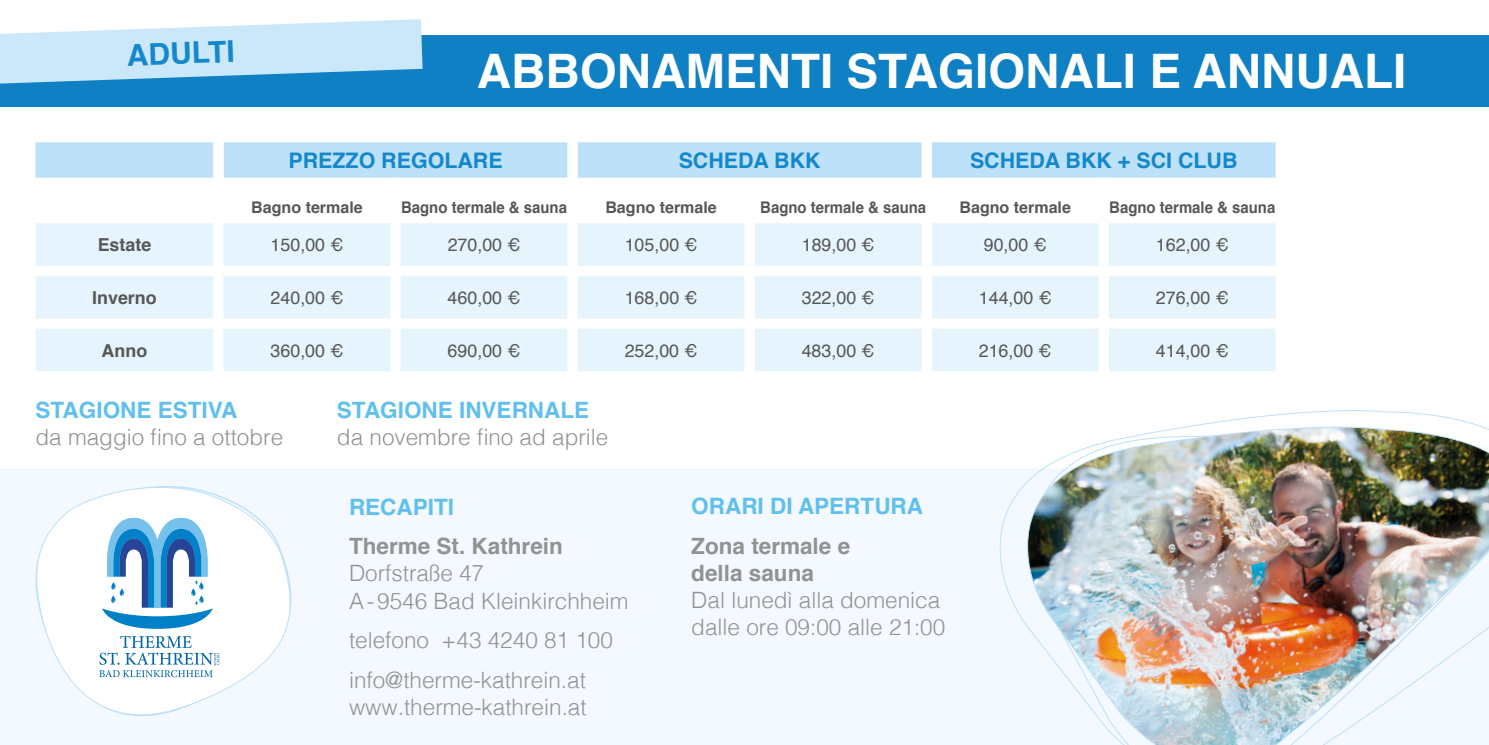
<style>
.page{position:relative;width:1489px;height:745px;background:#fff}
.page>*{position:absolute;margin:0;border:0;box-sizing:border-box;transform-origin:0 0}
.t1{font:700 47.5px "Helvetica";color:#fff}
.t2{font:700 30px "Helvetica";color:#1488ca}
.t3{font:300 22.5px/27px "Helvetica";color:#939292}
.t4{font:700 22.5px "Helvetica";color:#5fc0ee}
.t5{font:700 22.5px/27px "Helvetica";color:#939292}
.t6{font:700 21.5px "Helvetica";color:#1488ca}
.t7{font:17.75px "Helvetica";color:#575756}
.t8{font:700 17.75px "Helvetica";color:#575756}
.t9{font:700 16px "Helvetica";color:#575756;scale:.93 1}
.t10{font:700 16px "Helvetica";color:#575756}
</style>
<div class="page">
<div style="left:0;top:35px;width:1488px;height:72px;background:#0f80c4"></div>
<div style="left:36px;top:142px;width:177px;height:36px;background:#bde1f8"></div>
<svg style="left:213px;top:142px;width:177px;height:36px;background:#c1e3f8"></svg>
<svg style="left:390px;top:142px;width:886px;height:177px"></svg>
<svg style="left:36px;top:223px;width:1239px;height:148px;fill:#e6f4fd"></svg>
<svg style="left:567px;top:223px;width:709px;height:95px;fill:#e6f4fd"></svg>
<svg style="left:567px;top:328px;width:709px;height:43px;background:#e7f4fd"></svg>
<svg style="left:0;top:19px;width:422px;height:65px"></svg>
<div style="left:0;top:468px;width:1488px;height:276px;background:#f3f9fe"></div>
<img style="left:1022px;top:418px;width:466px;height:326px">
<svg style="left:35px;top:486px;width:257px;height:231px"></svg>
<svg style="left:102px;top:517px;width:111px;height:111px"></svg>
<svg style="left:99px;top:635px;width:120px;height:41px"></svg>
<h2 class="t2" style="left:126px;top:31px;width:109px;rotate:-2deg">ADULTI</h2>
<h1 class="t1" style="left:477px;top:33px;width:930px">ABBONAMENTI STAGIONALI E ANNUALI</h1>
<p class="t6" style="left:288px;top:143px;width:216px">PREZZO REGOLARE</p>
<p class="t6" style="left:678px;top:143px;width:143px">SCHEDA BKK</p>
<p class="t6" style="left:970px;top:143px;width:269px">SCHEDA BKK + SCI CLUB</p>
<p class="t10" style="left:251px;top:194px;width:113px">Bagno termale</p>
<p class="t9" style="left:401px;top:194px;width:180px">Bagno termale &amp; sauna</p>
<p class="t10" style="left:605px;top:194px;width:113px">Bagno termale</p>
<p class="t9" style="left:760px;top:194px;width:180px">Bagno termale &amp; sauna</p>
<p class="t10" style="left:959px;top:194px;width:113px">Bagno termale</p>
<p class="t9" style="left:1109px;top:194px;width:180px">Bagno termale &amp; sauna</p>
<p class="t8" style="left:98px;top:230px;width:55px">Estate</p>
<p class="t7" style="left:270px;top:231px;width:74px">150,00 €</p>
<p class="t7" style="left:447px;top:231px;width:74px">270,00 €</p>
<p class="t7" style="left:624px;top:231px;width:74px">105,00 €</p>
<p class="t7" style="left:801px;top:231px;width:74px">189,00 €</p>
<p class="t7" style="left:983px;top:231px;width:64px">90,00 €</p>
<p class="t7" style="left:1155px;top:231px;width:74px">162,00 €</p>
<p class="t8" style="left:92px;top:283px;width:66px">Inverno</p>
<p class="t7" style="left:270px;top:284px;width:74px">240,00 €</p>
<p class="t7" style="left:447px;top:284px;width:74px">460,00 €</p>
<p class="t7" style="left:624px;top:284px;width:74px">168,00 €</p>
<p class="t7" style="left:801px;top:284px;width:74px">322,00 €</p>
<p class="t7" style="left:978px;top:284px;width:74px">144,00 €</p>
<p class="t7" style="left:1155px;top:284px;width:74px">276,00 €</p>
<p class="t8" style="left:102px;top:336px;width:47px">Anno</p>
<p class="t7" style="left:270px;top:336px;width:74px">360,00 €</p>
<p class="t7" style="left:447px;top:336px;width:74px">690,00 €</p>
<p class="t7" style="left:624px;top:336px;width:74px">252,00 €</p>
<p class="t7" style="left:801px;top:336px;width:74px">483,00 €</p>
<p class="t7" style="left:978px;top:336px;width:74px">216,00 €</p>
<p class="t7" style="left:1155px;top:336px;width:74px">414,00 €</p>
<p class="t4" style="left:36px;top:392px;width:203px">STAGIONE ESTIVA</p>
<p class="t4" style="left:337px;top:392px;width:254px">STAGIONE INVERNALE</p>
<p class="t3" style="left:36px;top:422px;width:249px">da maggio fino a ottobre</p>
<p class="t3" style="left:337px;top:422px;width:273px">da novembre fino ad aprile</p>
<p class="t4" style="left:349px;top:488px;width:107px">RECAPITI</p>
<p class="t5" style="left:349px;top:533px;width:215px">Therme St. Kathrein</p>
<p class="t3" style="left:349px;top:558px;width:281px">Dorfstraße 47<br>A-9546 Bad Kleinkirchheim</p>
<p class="t3" style="left:349px;top:618px;width:265px;line-height:39.5px">telefono +43 4240 81 100 info@therme-kathrein.at</p>
<p class="t3" style="left:349px;top:691px;width:239px">www.therme-kathrein.at</p>
<p class="t4" style="left:691px;top:488px;width:233px">ORARI DI APERTURA</p>
<p class="t5" style="left:691px;top:532px;width:160px">Zona termale e della sauna</p>
<p class="t3" style="left:691px;top:584px;width:255px">Dal lunedì alla domenica dalle ore 09:00 alle 21:00</p>
</div>
